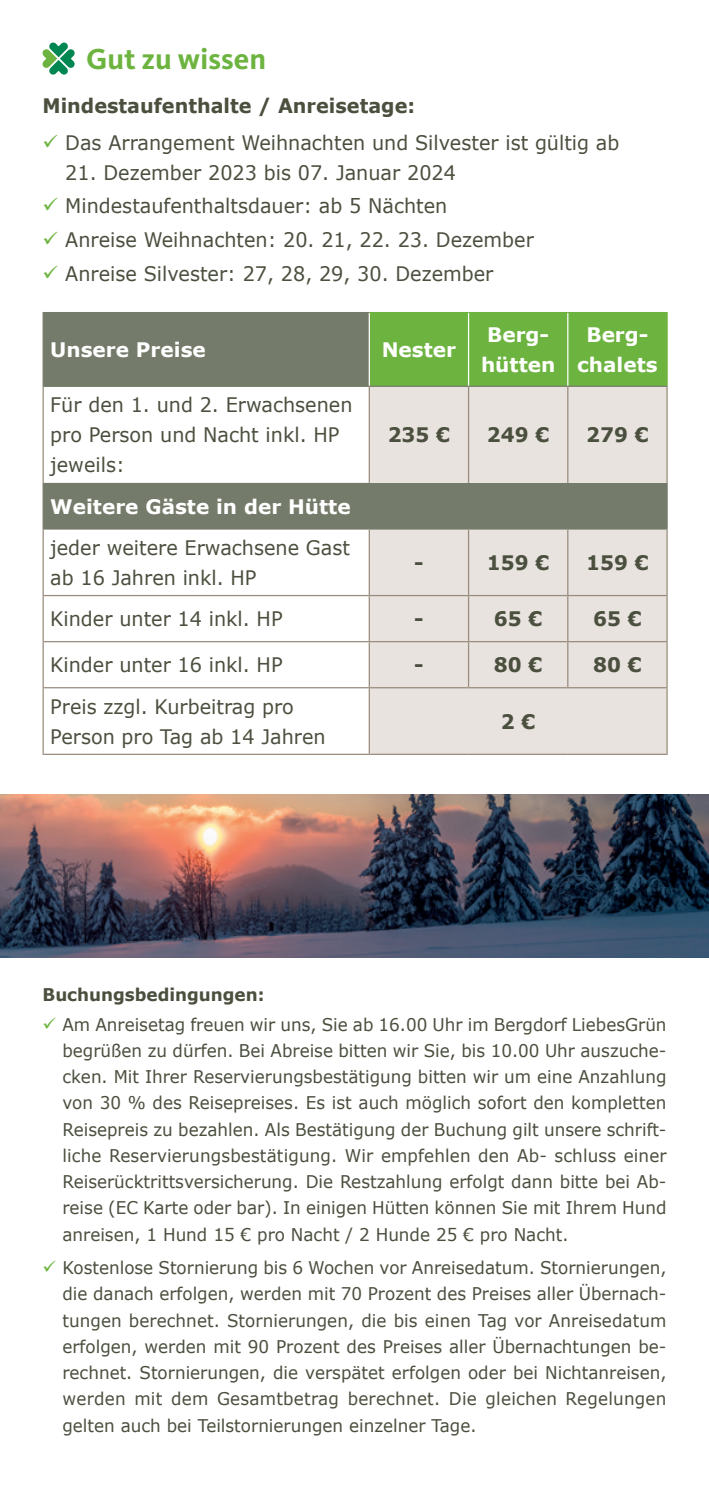
<style>
.page{position:relative;width:709px;height:1489px;background:#fff}
.page>*{position:absolute;margin:0;border:0;box-sizing:border-box;transform-origin:0 0}
.t1{font:700 30px "Kievit OT";color:#6cb43f}
.t2{font:20px/30px "Verdana";color:#4a4f3e;scale:.96 1}
.t3{font:700 20px/30px "Verdana";color:#fff;text-align:center}
.t4{font:700 20px "Verdana";color:#4a4f3e}
.t5{font:700 20px "Verdana";color:#4a4f3e;scale:.96 1}
.t6{font:17.5px/26.2px "Verdana";color:#4a4f3e;text-align:justify;scale:.96 1}
.t7{font:700 17.5px "Verdana";color:#4a4f3e;scale:.96 1}
.s1{color:#6cb43f}
</style>
<div class="page">
<svg style="left:42px;top:42px;width:33px;height:33px"></svg>
<svg style="left:44px;top:313px;width:325px;height:215px;fill:#757b6a"></svg>
<div style="left:370px;top:313px;width:296px;height:72px;background:#6cb43f"></div>
<svg style="left:369px;top:387px;width:297px;height:366px;background:#d9d5cf"></svg>
<hr style="left:369px;top:387px;width:1px;height:96px;background:#998b7d">
<hr style="left:468px;top:387px;width:1px;height:96px;background:#998b7d">
<hr style="left:567px;top:387px;width:1px;height:96px;background:#998b7d">
<hr style="left:666px;top:387px;width:1px;height:96px;background:#998b7d">
<hr style="left:369px;top:529px;width:1px;height:66px;background:#998b7d">
<hr style="left:468px;top:529px;width:1px;height:66px;background:#998b7d">
<hr style="left:567px;top:529px;width:1px;height:66px;background:#998b7d">
<hr style="left:666px;top:529px;width:1px;height:66px;background:#998b7d">
<hr style="left:468px;top:596px;width:1px;height:45px;background:#998b7d">
<hr style="left:567px;top:596px;width:1px;height:45px;background:#998b7d">
<hr style="left:666px;top:596px;width:1px;height:45px;background:#998b7d">
<hr style="left:468px;top:642px;width:1px;height:45px;background:#998b7d">
<hr style="left:567px;top:642px;width:1px;height:45px;background:#998b7d">
<hr style="left:666px;top:642px;width:1px;height:45px;background:#998b7d">
<hr style="left:369px;top:596px;width:1px;height:45px;background:#998b7d">
<hr style="left:369px;top:642px;width:1px;height:45px;background:#998b7d">
<hr style="left:369px;top:688px;width:1px;height:65px;background:#998b7d">
<hr style="left:43px;top:387px;width:1px;height:96px;background:#998b7d">
<hr style="left:43px;top:529px;width:1px;height:66px;background:#998b7d">
<hr style="left:43px;top:596px;width:1px;height:45px;background:#998b7d">
<hr style="left:43px;top:642px;width:1px;height:45px;background:#998b7d">
<hr style="left:43px;top:595px;width:326px;height:1px;background:#998b7d">
<hr style="left:369px;top:595px;width:99px;height:1px;background:#998b7d">
<hr style="left:468px;top:595px;width:100px;height:1px;background:#998b7d">
<hr style="left:568px;top:595px;width:99px;height:1px;background:#998b7d">
<hr style="left:43px;top:641px;width:326px;height:1px;background:#998b7d">
<hr style="left:369px;top:641px;width:99px;height:1px;background:#998b7d">
<hr style="left:468px;top:641px;width:100px;height:1px;background:#998b7d">
<hr style="left:568px;top:641px;width:99px;height:1px;background:#998b7d">
<hr style="left:369px;top:312px;width:99px;height:1px;background:#6cb43f">
<hr style="left:468px;top:312px;width:100px;height:1px;background:#6cb43f">
<hr style="left:568px;top:312px;width:99px;height:1px;background:#6cb43f">
<hr style="left:43px;top:483px;width:1px;height:45px;background:#757b6a">
<hr style="left:43px;top:385px;width:326px;height:2px;background:#757b6a">
<hr style="left:369px;top:385px;width:99px;height:2px;background:#757b6a">
<hr style="left:468px;top:385px;width:100px;height:2px;background:#757b6a">
<hr style="left:568px;top:385px;width:99px;height:2px;background:#757b6a">
<hr style="left:43px;top:528px;width:326px;height:1px;background:#757b6a">
<hr style="left:369px;top:528px;width:99px;height:1px;background:#757b6a">
<hr style="left:468px;top:528px;width:100px;height:1px;background:#757b6a">
<hr style="left:568px;top:528px;width:99px;height:1px;background:#757b6a">
<hr style="left:666px;top:313px;width:1px;height:72px;background:#6cb43f">
<hr style="left:468px;top:483px;width:1px;height:45px;background:#757b6a">
<hr style="left:567px;top:483px;width:1px;height:45px;background:#757b6a">
<hr style="left:666px;top:483px;width:1px;height:45px;background:#757b6a">
<hr style="left:468px;top:313px;width:1px;height:72px;background:#fff">
<hr style="left:567px;top:313px;width:1px;height:72px;background:#fff">
<hr style="left:43px;top:687px;width:326px;height:1px;background:#998b7d">
<hr style="left:43px;top:688px;width:1px;height:65px;background:#998b7d">
<hr style="left:369px;top:687px;width:99px;height:1px;background:#998b7d">
<hr style="left:468px;top:687px;width:100px;height:1px;background:#998b7d">
<hr style="left:568px;top:687px;width:99px;height:1px;background:#998b7d">
<hr style="left:666px;top:688px;width:1px;height:65px;background:#998b7d">
<hr style="left:43px;top:753px;width:326px;height:2px;background:#998b7d">
<hr style="left:369px;top:753px;width:99px;height:2px;background:#998b7d">
<hr style="left:468px;top:753px;width:100px;height:2px;background:#998b7d">
<hr style="left:568px;top:753px;width:99px;height:2px;background:#998b7d">
<hr style="left:43px;top:312px;width:326px;height:1px;background:#757b6a">
<hr style="left:43px;top:313px;width:1px;height:72px;background:#757b6a">
<img style="left:0;top:794px;width:709px;height:163px">
<h1 class="t1" style="left:86px;top:42px;width:181px">Gut zu wissen</h1>
<p class="t5" style="left:43px;top:91px;width:389px">Mindestaufenthalte / Anreisetage:</p>
<p class="t2" style="left:43px;top:127px;width:602px"><span class="s1">✓</span> Das Arrangement Weihnachten und Silvester ist gültig ab</p>
<p class="t2" style="left:65px;top:157px;width:408px">21. Dezember 2023 bis 07. Januar 2024</p>
<p class="t2" style="left:43px;top:191px;width:423px"><span class="s1">✓</span> Mindestaufenthaltsdauer: ab 5 Nächten</p>
<p class="t2" style="left:43px;top:224px;width:513px"><span class="s1">✓</span> Anreise Weihnachten: 20. 21, 22. 23. Dezember</p>
<p class="t2" style="left:43px;top:258px;width:471px"><span class="s1">✓</span> Anreise Silvester: 27, 28, 29, 30. Dezember</p>
<p class="t3" style="left:50px;top:334px;width:157px">Unsere Preise</p>
<p class="t3" style="left:382px;top:334px;width:76px">Nester</p>
<p class="t3" style="left:481px;top:319px;width:76px">Berg&shy;hütten</p>
<p class="t3" style="left:577px;top:319px;width:82px">Berg&shy;chalets</p>
<p class="t2" style="left:50px;top:390px;width:316px">Für den 1. und 2. Erwachsenen pro Person und Nacht inkl. HP jeweils:</p>
<p class="t3" style="left:50px;top:491px;width:302px">Weitere Gäste in der Hütte</p>
<p class="t2" style="left:50px;top:532px;width:314px">jeder weitere Erwachsene Gast ab 16 Jahren inkl. HP</p>
<p class="t4" style="left:388px;top:421px;width:64px">235 €</p>
<p class="t4" style="left:487px;top:421px;width:64px">249 €</p>
<p class="t4" style="left:586px;top:421px;width:64px">279 €</p>
<p class="t4" style="left:414px;top:548px;width:11px">-</p>
<p class="t4" style="left:487px;top:548px;width:64px">159 €</p>
<p class="t4" style="left:586px;top:548px;width:64px">159 €</p>
<p class="t2" style="left:50px;top:603px;width:243px">Kinder unter 14 inkl. HP</p>
<p class="t4" style="left:414px;top:604px;width:11px">-</p>
<p class="t4" style="left:494px;top:604px;width:50px">65 €</p>
<p class="t4" style="left:593px;top:604px;width:50px">65 €</p>
<p class="t2" style="left:50px;top:650px;width:243px">Kinder unter 16 inkl. HP</p>
<p class="t4" style="left:414px;top:651px;width:11px">-</p>
<p class="t4" style="left:494px;top:651px;width:50px">80 €</p>
<p class="t4" style="left:593px;top:651px;width:50px">80 €</p>
<p class="t2" style="left:50px;top:691px;width:288px">Preis zzgl. Kurbeitrag pro<br>Person pro Tag ab 14 Jahren</p>
<p class="t4" style="left:501px;top:707px;width:36px">2 €</p>
<p class="t7" style="left:43px;top:981px;width:233px">Buchungsbedingungen:</p>
<p class="t6" style="left:62px;top:1010px;width:631px;text-indent:-20px"><span class="s1">✓</span> Am Anreisetag freuen wir uns, Sie ab 16.00 Uhr im Bergdorf LiebesGrün begrüßen zu dürfen. Bei Abreise bitten wir Sie, bis 10.00 Uhr auszuche&shy;cken. Mit Ihrer Reservierungsbestätigung bitten wir um eine Anzahlung von 30 % des Reisepreises. Es ist auch möglich sofort den kompletten Reisepreis zu bezahlen. Als Bestätigung der Buchung gilt unsere schrift&shy;liche Reservierungsbestätigung. Wir empfehlen den Ab- schluss einer Reiserücktrittsversicherung. Die Restzahlung erfolgt dann bitte bei Ab&shy;reise (EC Karte oder bar). In einigen Hütten können Sie mit Ihrem Hund anreisen, 1 Hund 15 € pro Nacht / 2 Hunde 25 € pro Nacht.</p>
<p class="t6" style="left:62px;top:1254px;width:631px;text-indent:-20px"><span class="s1">✓</span> Kostenlose Stornierung bis 6 Wochen vor Anreisedatum. Stornierungen, die danach erfolgen, werden mit 70 Prozent des Preises aller Übernach&shy;tungen berechnet. Stornierungen, die bis einen Tag vor Anreisedatum erfolgen, werden mit 90 Prozent des Preises aller Übernachtungen be&shy;rechnet. Stornierungen, die verspätet erfolgen oder bei Nichtanreisen, werden mit dem Gesamtbetrag berechnet. Die gleichen Regelungen gelten auch bei Teilstornierungen einzelner Tage.</p>
</div>
